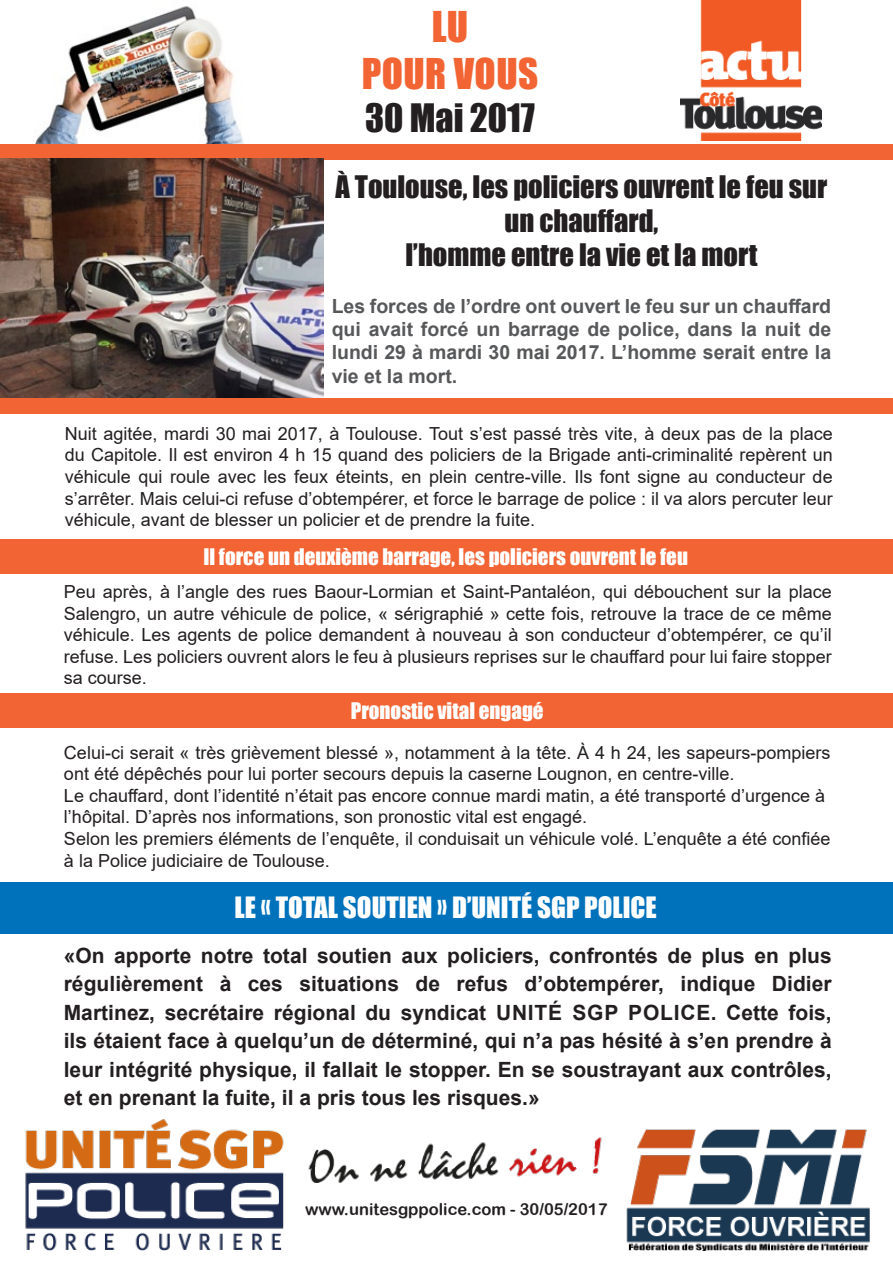
<style>
.page{position:relative;width:893px;height:1263px;background:#fff}
.page>*{position:absolute;margin:0;border:0;box-sizing:border-box;transform-origin:0 0}
.t1{font:39px "Impact";letter-spacing:.01em;color:#f26433}
.t2{font:36px "Impact";color:#231f20}
.t3{font:28.5px/34.2px "Impact";color:#231f20;text-align:center}
.t4{font:27px "Impact";color:#fff}
.t5{font:700 21px "Arial";color:#231f20}
.t6{font:21px "Impact";color:#fff}
.t7{font:700 19.5px/23.4px "Arial";color:#57585a;text-align:justify}
.t8{font:18px/21.6px "Arial";color:#231f20}
.t9{font:16.5px "Arial Rounded MT Bold";color:#231f20}
</style>
<div class="page">
<div style="left:0;top:882px;width:893px;height:51px;background:#0072bc"></div>
<div style="left:0;top:539px;width:893px;height:34px;background:#f26433"></div>
<div style="left:0;top:694px;width:893px;height:34px;background:#f26433"></div>
<img style="left:25px;top:1119px;width:845px;height:132px">
<img style="left:35px;top:6px;width:209px;height:138px">
<img style="left:681px;top:0;width:141px;height:141px">
<div style="left:0;top:144px;width:893px;height:15px;background:#f26433"></div>
<img style="left:0;top:159px;width:323px;height:239px">
<div style="left:0;top:398px;width:893px;height:16px;background:#f26433"></div>
<p class="t1" style="left:432px;top:-3px;width:38px">LU</p>
<p class="t1" style="left:362px;top:44px;width:178px">POUR VOUS</p>
<p class="t2" style="left:365px;top:90px;width:172px">30 Mai 2017</p>
<p class="t3" style="left:335px;top:169px;width:493px">À Toulouse, les policiers ouvrent le feu sur un chauffard,</p>
<p class="t3" style="left:405px;top:237px;width:354px">l’homme entre la vie et la mort</p>
<p class="t7" style="left:332px;top:294px;width:501px">Les forces de l’ordre ont ouvert le feu sur un chauffard qui avait forcé un barrage de police, dans la nuit de lundi 29 à mardi 30 mai 2017. L’homme serait entre la vie et la mort.</p>
<p class="t8" style="left:65px;top:423px;width:769px">Nuit agitée, mardi 30 mai 2017, à Toulouse. Tout s’est passé très vite, à deux pas de la place</p>
<p class="t8" style="left:65px;top:444px;width:769px">du Capitole. Il est environ 4 h 15 quand des policiers de la Brigade anti-criminalité repèrent un véhicule qui roule avec les feux éteints, en plein centre-ville. Ils font signe au conducteur de</p>
<p class="t8" style="left:65px;top:487px;width:769px">s’arrêter. Mais celui-ci refuse d’obtempérer, et force le barrage de police : il va alors percuter leur véhicule, avant de blesser un policier et de prendre la fuite.</p>
<p class="t6" style="left:203px;top:540px;width:486px">Il force un deuxième barrage, les policiers ouvrent le feu</p>
<p class="t8" style="left:64px;top:581px;width:769px;text-align:justify">Peu après, à l’angle des rues Baour-Lormian et Saint-Pantaléon, qui débouchent sur la place Salengro, un autre véhicule de police, « sérigraphié » cette fois, retrouve la trace de ce même véhicule. Les agents de police demandent à nouveau à son conducteur d’obtempérer, ce qu’il refuse. Les policiers ouvrent alors le feu à plusieurs reprises sur le chauffard pour lui faire stopper sa course.</p>
<p class="t6" style="left:351px;top:695px;width:194px">Pronostic vital engagé</p>
<p class="t8" style="left:64px;top:741px;width:768px">Celui-ci serait « très grièvement blessé », notamment à la tête. À 4 h 24, les sapeurs-pompiers ont été dépêchés pour lui porter secours depuis la caserne Lougnon, en centre-ville.</p>
<p class="t8" style="left:64px;top:784px;width:763px">Le chauffard, dont l’identité n’était pas encore connue mardi matin, a été transporté d’urgence à</p>
<p class="t8" style="left:64px;top:806px;width:525px">l’hôpital. D’après nos informations, son pronostic vital est engagé.</p>
<p class="t8" style="left:64px;top:828px;width:768px">Selon les premiers éléments de l’enquête, il conduisait un véhicule volé. L’enquête a été confiée à la Police judiciaire de Toulouse.</p>
<p class="t4" style="left:235px;top:887px;width:424px">LE « TOTAL SOUTIEN » D’UNITÉ SGP POLICE</p>
<p class="t5" style="left:64px;top:940px;width:769px">«On apporte notre total soutien aux policiers, confrontés de plus en plus</p>
<p class="t5" style="left:64px;top:969px;width:769px">régulièrement à ces situations de refus d’obtempérer, indique Didier</p>
<p class="t5" style="left:64px;top:997px;width:769px">Martinez, secrétaire régional du syndicat UNITÉ SGP POLICE. Cette fois,</p>
<p class="t5" style="left:64px;top:1026px;width:770px">ils étaient face à quelqu’un de déterminé, qui n’a pas hésité à s’en prendre à</p>
<p class="t5" style="left:64px;top:1054px;width:769px">leur intégrité physique, il fallait le stopper. En se soustrayant aux contrôles,</p>
<p class="t5" style="left:64px;top:1083px;width:477px">et en prenant la fuite, il a pris tous les risques.»</p>
<p class="t9" style="left:305px;top:1199px;width:304px">www.unitesgppolice.com - 30/05/2017</p>
</div>
